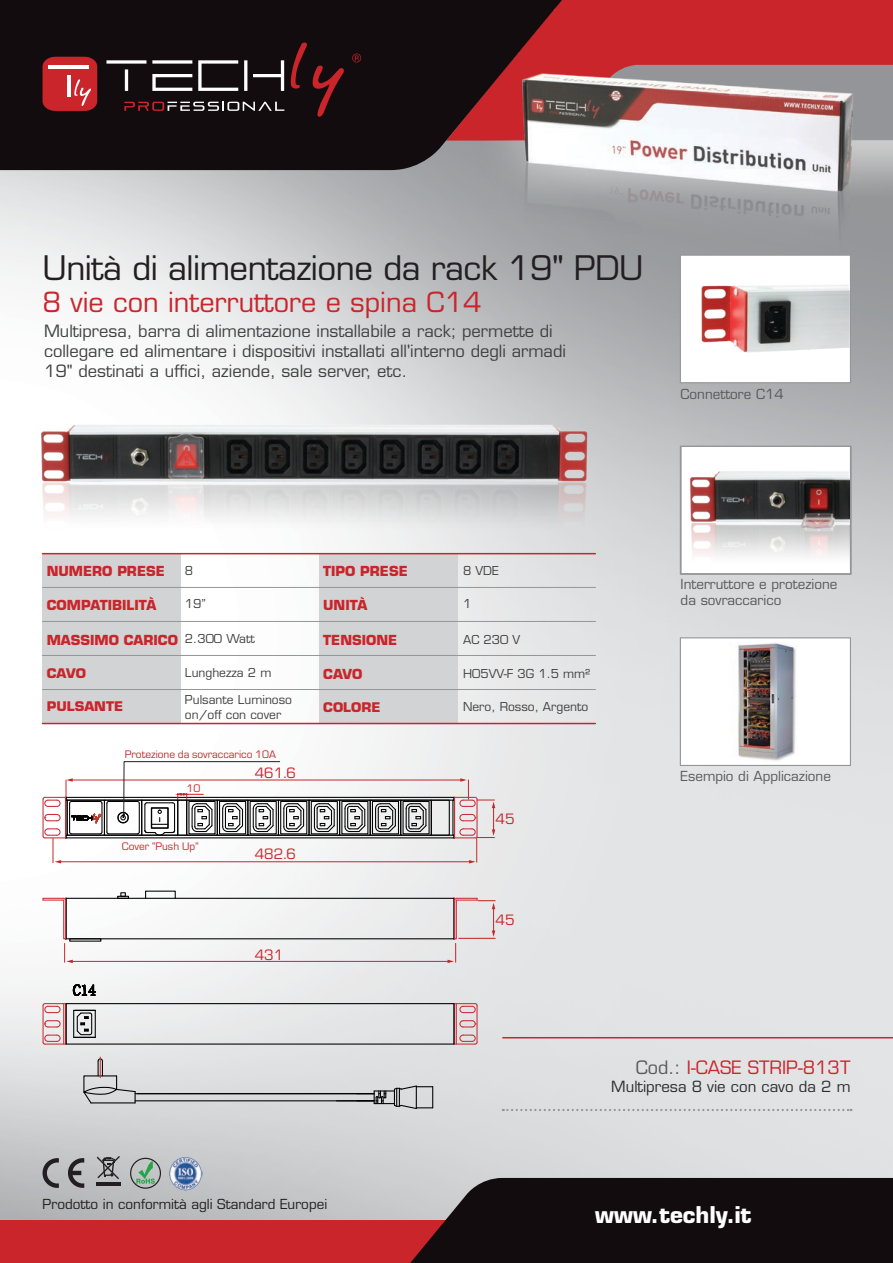
<style>
.page{position:relative;width:893px;height:1263px;background:#fff}
.page>*{position:absolute;margin:0;border:0;box-sizing:border-box;transform-origin:0 0}
.t1{font:33px "Eurostile LT Std";letter-spacing:-.015em;color:#231f20}
.t2{font:27px "Eurostile LT Std";color:#c9252b}
.t3{font:700 22.5px "Eurostile LT Std";color:#fff}
.t4{font:18px "Eurostile LT Std";color:#c9252b}
.t5{font:16.5px/19.8px "Eurostile LT Std";color:#414142}
.t6{font:15.6px "Eurostile";color:#c9252b}
.t7{font:15px "Eurostile LT Std";color:#2b2f32}
.t8{font:13.5px/16.2px "Eurostile LT Std";color:#58595b}
.t9{font:700 13.5px "Eurostile LT Std";color:#c9252b}
.t10{font:13.5px "Eurostile LT Std";color:#231f20}
.t11{font:700 12.9px "Eurostile LT Std";color:#c9252b;scale:1.04 1}
.t12{font:12px/14.4px "Eurostile LT Std";color:#414142}
.t13{font:12px "Eurostile LT Std";color:#424142}
.t14{font:11.4px "Eurostile";color:#c9252b}
.s1{color:#58595b}
</style>
<div class="page">
<img style="left:0;top:170px;width:893px;height:1050px">
<div style="left:0;top:1220px;width:754px;height:43px;background:#c9252b"></div>
<svg style="left:386px;top:1178px;width:507px;height:85px;background:#281b1d"></svg>
<svg style="left:68px;top:1158px;width:16px;height:30px"></svg>
<svg style="left:43px;top:1158px;width:16px;height:30px"></svg>
<div style="left:130px;top:1158px;width:31px;height:31px;border:1px solid #231f20;border-radius:50%"></div>
<svg style="left:136px;top:1161px;width:19px;height:23px"></svg>
<img style="left:168px;top:1157px;width:35px;height:34px">
<svg style="left:95px;top:1154px;width:34px;height:26px"></svg>
<hr style="left:96px;top:1182px;width:24px;height:4px;background:#231f20">
<div style="left:578px;top:0;width:315px;height:65px;background:#c9252b"></div>
<div style="left:0;top:0;width:578px;height:170px;background:#130c0e"></div>
<svg style="left:106px;top:60px;width:40px;height:4px"></svg>
<hr style="left:125px;top:69px;width:3px;height:22px;background:#fff">
<svg style="left:152px;top:60px;width:40px;height:31px"></svg>
<svg style="left:198px;top:60px;width:40px;height:31px"></svg>
<svg style="left:244px;top:60px;width:40px;height:31px"></svg>
<svg style="left:291px;top:42px;width:16px;height:47px"></svg>
<svg style="left:313px;top:66px;width:31px;height:51px;background:#4d1317"></svg>
<svg style="left:124px;top:102px;width:160px;height:9px"></svg>
<svg style="left:43px;top:57px;width:54px;height:54px;background:#c93e43"></svg>
<svg style="left:352px;top:54px;width:9px;height:8px"></svg>
<img style="left:464px;top:65px;width:429px;height:265px">
<div style="left:680px;top:446px;width:171px;height:128px;background:#fff"></div>
<img style="left:664px;top:451px;width:185px;height:118px">
<div style="left:680px;top:446px;width:171px;height:128px;border:1px solid #949698"></div>
<img style="left:18px;top:399px;width:600px;height:162px">
<hr style="left:72px;top:780px;width:389px;height:1px;background:#c9252b">
<hr style="left:60px;top:861px;width:410px;height:1px;background:#c9252b">
<hr style="left:72px;top:961px;width:377px;height:1px;background:#c9252b">
<hr style="left:66px;top:837px;width:388px;height:1px;background:#000001">
<hr style="left:66px;top:835px;width:388px;height:1px;background:#000001">
<hr style="left:66px;top:797px;width:388px;height:1px;background:#000001">
<hr style="left:66px;top:800px;width:388px;height:1px;background:#000001">
<hr style="left:66px;top:898px;width:388px;height:1px;background:#000001">
<hr style="left:66px;top:938px;width:388px;height:1px;background:#000001">
<hr style="left:452px;top:800px;width:1px;height:35px;background:#000001">
<svg style="left:448px;top:897px;width:47px;height:66px;background:#e0d3d5"></svg>
<svg style="left:453px;top:778px;width:42px;height:85px;background:#e4d1d3"></svg>
<hr style="left:66px;top:1043px;width:388px;height:1px;background:#000001">
<hr style="left:66px;top:1003px;width:388px;height:1px;background:#000001">
<hr style="left:476px;top:1005px;width:2px;height:37px;background:#ca2f38">
<hr style="left:454px;top:1004px;width:1px;height:40px;background:#ca2f38">
<hr style="left:456px;top:1004px;width:1px;height:40px;background:#ca2f38">
<svg style="left:454px;top:1002px;width:24px;height:26px"></svg>
<svg style="left:454px;top:1034px;width:24px;height:11px"></svg>
<hr style="left:453px;top:1004px;width:1px;height:40px;background:#000001">
<hr style="left:135px;top:1100px;width:239px;height:1px;background:#000001">
<hr style="left:135px;top:1093px;width:239px;height:1px;background:#000001">
<div style="left:278px;top:800px;width:32px;height:36px;border:1px solid #000001"></div>
<svg style="left:313px;top:803px;width:23px;height:29px"></svg>
<div style="left:311px;top:801px;width:27px;height:33px;border:1px solid #000001"></div>
<div style="left:308px;top:800px;width:32px;height:36px;border:1px solid #000001"></div>
<svg style="left:344px;top:803px;width:22px;height:29px"></svg>
<div style="left:339px;top:800px;width:32px;height:36px;border:1px solid #000001"></div>
<svg style="left:374px;top:803px;width:23px;height:29px"></svg>
<div style="left:372px;top:801px;width:27px;height:33px;border:1px solid #000001"></div>
<div style="left:370px;top:800px;width:31px;height:36px;border:1px solid #000001"></div>
<svg style="left:405px;top:803px;width:22px;height:29px"></svg>
<div style="left:400px;top:800px;width:32px;height:36px;border:1px solid #000001"></div>
<div style="left:431px;top:800px;width:19px;height:36px;border:1px solid #000001"></div>
<svg style="left:43px;top:892px;width:93px;height:229px"></svg>
<svg style="left:357px;top:1085px;width:76px;height:24px;background:#b0b1b2"></svg>
<div style="left:145px;top:891px;width:31px;height:8px;border:1px solid #000001"></div>
<svg style="left:43px;top:761px;width:262px;height:102px"></svg>
<div style="left:680px;top:255px;width:171px;height:128px;background:#fff;border:1px solid #949698"></div>
<img style="left:701px;top:273px;width:149px;height:89px">
<hr style="left:502px;top:1037px;width:391px;height:1px;background:#c9252b">
<svg style="left:503px;top:1109px;width:348px;height:2px"></svg>
<div style="left:43px;top:554px;width:138px;height:170px;background:#d1d3d4"></div>
<div style="left:319px;top:554px;width:138px;height:170px;background:#d1d3d4"></div>
<hr style="left:43px;top:689px;width:552px;height:1px;background:#949698">
<hr style="left:43px;top:655px;width:552px;height:1px;background:#949698">
<hr style="left:43px;top:621px;width:552px;height:1px;background:#949698">
<hr style="left:43px;top:587px;width:552px;height:1px;background:#949698">
<hr style="left:43px;top:553px;width:552px;height:1px;background:#c9252b">
<hr style="left:43px;top:723px;width:552px;height:1px;background:#c9252b">
<div style="left:680px;top:637px;width:171px;height:129px;background:#fff;border:1px solid #949698"></div>
<img style="left:738px;top:642px;width:58px;height:119px">
<h1 class="t1" style="left:43px;top:248px;width:602px">Unità di alimentazione da rack 19" PDU</h1>
<h2 class="t2" style="left:43px;top:286px;width:441px">8 vie con interruttore e spina C14</h2>
<p class="t5" style="left:44px;top:322px;width:523px">Multipresa, barra di alimentazione installabile a rack; permette di collegare ed alimentare i dispositivi installati all'interno degli armadi<br>19" destinati a uffici, aziende, sale server, etc.</p>
<p class="t8" style="left:681px;top:386px;width:105px">Connettore C14</p>
<p class="t9" style="left:47px;top:563px;width:120px">NUMERO PRESE</p>
<p class="t9" style="left:47px;top:597px;width:111px">COMPATIBILITÀ</p>
<p class="t9" style="left:47px;top:631px;width:133px">MASSIMO CARICO</p>
<p class="t11" style="left:47px;top:665px;width:39px">CAVO</p>
<p class="t11" style="left:47px;top:699px;width:75px">PULSANTE</p>
<p class="t12" style="left:185px;top:564px;width:10px">8</p>
<p class="t12" style="left:185px;top:597px;width:22px">19”</p>
<p class="t12" style="left:185px;top:632px;width:71px">2.300 Watt</p>
<p class="t12" style="left:185px;top:665px;width:88px">Lunghezza 2 m</p>
<p class="t12" style="left:185px;top:693px;width:109px">Pulsante Luminoso on/off con cover</p>
<p class="t14" style="left:125px;top:747px;width:153px">Protezione da sovraccarico 10A</p>
<p class="t14" style="left:187px;top:781px;width:15px">10</p>
<p class="t6" style="left:255px;top:763px;width:43px">461.6</p>
<p class="t14" style="left:122px;top:839px;width:78px">Cover “Push Up”</p>
<p class="t6" style="left:255px;top:844px;width:43px">482.6</p>
<p class="t9" style="left:323px;top:563px;width:86px">TIPO PRESE</p>
<p class="t9" style="left:323px;top:597px;width:46px">UNITÀ</p>
<p class="t9" style="left:323px;top:632px;width:76px">TENSIONE</p>
<p class="t9" style="left:323px;top:666px;width:41px">CAVO</p>
<p class="t11" style="left:323px;top:699px;width:57px">COLORE</p>
<p class="t6" style="left:255px;top:944px;width:30px">431</p>
<p class="t13" style="left:463px;top:563px;width:37px">8 VDE</p>
<p class="t13" style="left:463px;top:596px;width:10px">1</p>
<p class="t13" style="left:463px;top:632px;width:59px">AC 230 V</p>
<p class="t13" style="left:463px;top:666px;width:129px">H05VV-F 3G 1.5 mm²</p>
<p class="t13" style="left:463px;top:699px;width:127px">Nero, Rosso, Argento</p>
<p class="t6" style="left:495px;top:809px;width:21px">45</p>
<p class="t6" style="left:495px;top:910px;width:21px">45</p>
<p class="t8" style="left:681px;top:576px;width:158px">Interruttore e protezione da sovraccarico</p>
<p class="t8" style="left:681px;top:768px;width:152px">Esempio di Applicazione</p>
<p class="t4" style="left:636px;top:1056px;width:216px"><span class="s1">Cod.:</span> I-CASE STRIP-813T</p>
<p class="t7" style="left:611px;top:1077px;width:241px">Multipresa 8 vie con cavo da 2 m</p>
<p class="t10" style="left:43px;top:1195px;width:286px">Prodotto in conformità agli Standard Europei</p>
<h3 class="t3" style="left:595px;top:1201px;width:158px">www.techly.it</h3>
</div>
